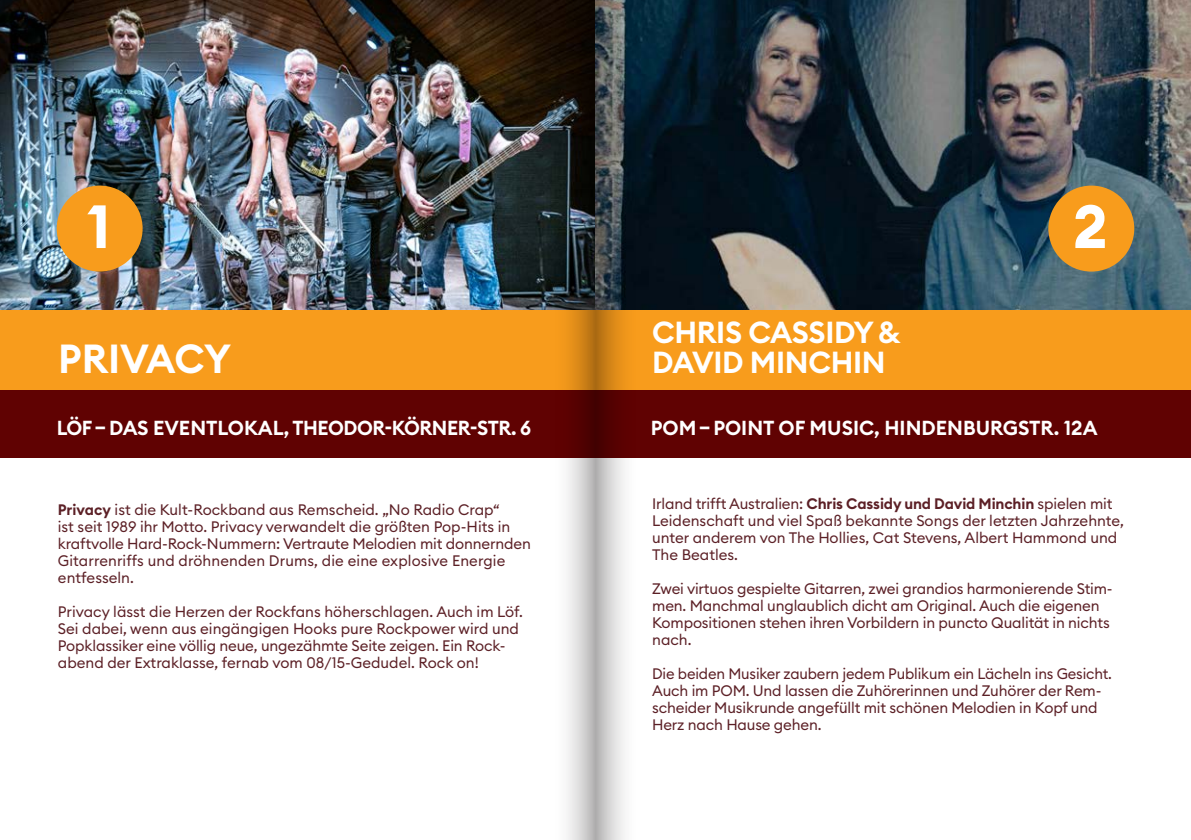
<style>
.page{position:relative;width:1191px;height:840px;background:#fff}
.page>*{position:absolute;margin:0;border:0;box-sizing:border-box;transform-origin:0 0}
.t1{font:700 60px "Euclid Circular B";color:#fff}
.t2{font:600 40px "Euclid Circular B";letter-spacing:-.01em;color:#fff}
.t3{font:600 30px/30px "Euclid Circular B";letter-spacing:-.01em;color:#fff}
.t4{font:600 20px "Euclid Circular B";letter-spacing:-.02em;color:#fff}
.t5{font:600 20px "Euclid Circular B";color:#fff}
.Absatzformat_1{font:15px/17px "Euclid Circular B";letter-spacing:-.01em;color:#5c2026}
.s1{font-weight:600}
</style>
<div class="page">
<div style="left:0;top:338px;width:1191px;height:120px;background:#600202"></div>
<img style="left:0;top:0;width:1191px;height:310px">
<div style="left:1048px;top:185px;width:86px;height:86px;background:#f89c1c;border-radius:50%"></div>
<div style="left:57px;top:185px;width:86px;height:86px;background:#f89c1c;border-radius:50%"></div>
<div style="left:0;top:310px;width:1191px;height:79px;background:#f89c1c"></div>
<svg style="left:595px;top:0;width:44px;height:839px"></svg>
<svg style="left:551px;top:0;width:44px;height:839px"></svg>
<p class="t1" style="left:87px;top:188px;width:24px">1</p>
<p class="t1" style="left:1073px;top:188px;width:36px">2</p>
<p class="t2" style="left:58px;top:332px;width:175px">PRIVACY</p>
<p class="t4" style="left:57px;top:415px;width:476px">LÖF – DAS EVENTLOKAL, THEODOR-KÖRNER-STR. 6</p>
<p class="Absatzformat_1" style="left:58px;top:500px;width:474px"><span class="s1">Privacy</span> ist die Kult-Rockband aus Remscheid. „No Radio Crap“<br>ist seit 1989 ihr Motto. Privacy verwandelt die größten Pop-Hits in kraftvolle Hard-Rock-Nummern: Vertraute Melodien mit donnernden Gitarrenriffs und dröhnenden Drums, die eine explosive Energie entfesseln.</p>
<p class="Absatzformat_1" style="left:58px;top:602px;width:466px">Privacy lässt die Herzen der Rockfans höherschlagen. Auch im Löf.<br>Sei dabei, wenn aus eingängigen Hooks pure Rockpower wird und Popklassiker eine völlig neue, ungezähmte Seite zeigen. Ein Rock&shy;abend der Extraklasse, fernab vom 08/15-Gedudel. Rock on!</p>
<p class="t3" style="left:652px;top:317px;width:250px">CHRIS CASSIDY &amp;<br>DAVID MINCHIN</p>
<p class="t5" style="left:651px;top:415px;width:448px">POM – POINT OF MUSIC, HINDENBURGSTR. 12A</p>
<p class="Absatzformat_1" style="left:652px;top:495px;width:473px">Irland trifft Australien: <span class="s1">Chris Cassidy und David Minchin</span> spielen mit Leidenschaft und viel Spaß bekannte Songs der letzten Jahrzehnte, unter anderem von The Hollies, Cat Stevens, Albert Hammond und The Beatles.</p>
<p class="Absatzformat_1" style="left:652px;top:580px;width:462px">Zwei virtuos gespielte Gitarren, zwei grandios harmonierende Stim&shy;men. Manchmal unglaublich dicht am Original. Auch die eigenen Kompositionen stehen ihren Vorbildern in puncto Qualität in nichts nach.</p>
<p class="Absatzformat_1" style="left:652px;top:665px;width:461px">Die beiden Musiker zaubern jedem Publikum ein Lächeln ins Gesicht.<br>Auch im POM. Und lassen die Zuhörerinnen und Zuhörer der Rem&shy;scheider Musikrunde angefüllt mit schönen Melodien in Kopf und Herz nach Hause gehen.</p>
</div>
